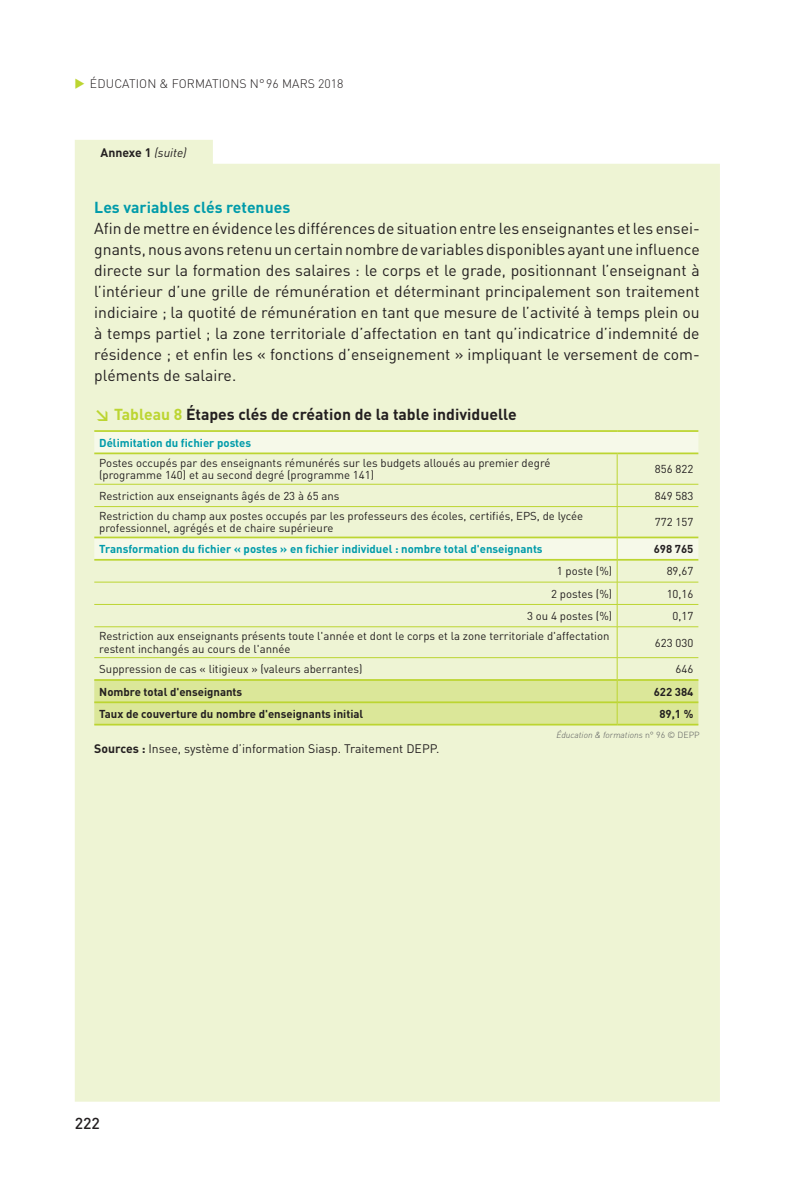
<style>
.page{position:relative;width:794px;height:1191px;background:#fff}
.page>*{position:absolute;margin:0;border:0;box-sizing:border-box;transform-origin:0 0}
.Courant{font:15.75px/21px "DINOT";color:#231f20;text-align:justify}
._04_TitreFigure{font:700 15.75px "DINOT";color:#231f20}
._09_AnnexeTitre2{font:700 15.75px "DINOT";color:#009baa}
.t1{font:500 15.75px "DINOT";color:#231f20}
.Titre{font:12.25px "DINOT";color:#231f20}
.Titre_courant__gauch{font:300 12.25px "DINOT";letter-spacing:.01em;color:#231f20}
.Filet_fin_d_article{font:700 12.25px "DINOT";color:#231f20}
.t2{font:11.38px/12.2px "DINOT";color:#231f20}
.t3{font:700 11.38px "DINOT";color:#009baa}
.t4{font:700 11.38px "DINOT";color:#231f20}
.Titre-2{font:italic 300 8.75px "DINOT";color:#57585a}
.s1{color:#bcd531}
.s2{font-weight:400;font-style:italic}
.s3{font-style:normal}
.s4{font-weight:700}
</style>
<div class="page">
<div style="left:75px;top:140px;width:645px;height:961px;background:#eef4d4"></div>
<svg style="left:94px;top:432px;width:604px;height:127px;background:#f0f5d9"></svg>
<hr style="left:617px;top:454px;width:1px;height:30px;background:#bcd531">
<hr style="left:94px;top:484px;width:523px;height:1px;background:#bcd531">
<hr style="left:617px;top:484px;width:81px;height:1px;background:#bcd531">
<hr style="left:94px;top:506px;width:523px;height:1px;background:#bcd531">
<hr style="left:617px;top:506px;width:81px;height:1px;background:#bcd531">
<hr style="left:94px;top:582px;width:523px;height:1px;background:#bcd531">
<hr style="left:617px;top:582px;width:81px;height:1px;background:#bcd531">
<hr style="left:94px;top:604px;width:523px;height:1px;background:#bcd531">
<hr style="left:617px;top:604px;width:81px;height:1px;background:#bcd531">
<hr style="left:94px;top:626px;width:523px;height:1px;background:#bcd531">
<hr style="left:617px;top:626px;width:81px;height:1px;background:#bcd531">
<hr style="left:617px;top:627px;width:1px;height:30px;background:#bcd531">
<hr style="left:94px;top:657px;width:523px;height:1px;background:#bcd531">
<hr style="left:617px;top:657px;width:81px;height:1px;background:#bcd531">
<hr style="left:94px;top:724px;width:523px;height:1px;background:#bcd531">
<hr style="left:617px;top:724px;width:81px;height:1px;background:#bcd531">
<svg style="left:94px;top:658px;width:604px;height:66px;background:#e0eaa8"></svg>
<hr style="left:94px;top:679px;width:523px;height:2px;background:#bcd531">
<hr style="left:617px;top:679px;width:81px;height:2px;background:#bcd531">
<hr style="left:94px;top:430px;width:523px;height:2px;background:#bcd531">
<hr style="left:617px;top:430px;width:81px;height:2px;background:#bcd531">
<hr style="left:94px;top:452px;width:523px;height:2px;background:#bcd531">
<hr style="left:617px;top:452px;width:81px;height:2px;background:#bcd531">
<hr style="left:94px;top:536px;width:523px;height:2px;background:#bcd531">
<hr style="left:617px;top:536px;width:81px;height:2px;background:#bcd531">
<hr style="left:94px;top:559px;width:523px;height:1px;background:#bcd531">
<hr style="left:617px;top:559px;width:81px;height:1px;background:#bcd531">
<svg style="left:617px;top:484px;width:1px;height:142px"></svg>
<p class="Titre_courant__gauch" style="left:74px;top:76px;width:270px"><span class="s1">◆</span> ÉDUCATION &amp; FORMATIONS N°96 MARS 2018</p>
<p class="Filet_fin_d_article" style="left:101px;top:145px;width:88px">Annexe 1 <span class="s2">(suite)</span></p>
<p class="_09_AnnexeTitre2" style="left:94px;top:197px;width:197px">Les variables clés retenues</p>
<p class="Courant" style="left:94px;top:218px;width:607px">Afin de mettre en évidence les différences de situation entre les enseignantes et les ensei&shy;gnants, nous avons retenu un certain nombre de variables disponibles ayant une influence directe sur la formation des salaires : le corps et le grade, positionnant l’enseignant à l’intérieur d’une grille de rémunération et déterminant principalement son traitement indiciaire ; la quotité de rémunération en tant que mesure de l’activité à temps plein ou à temps partiel ; la zone territoriale d’affectation en tant qu’indicatrice d’indemnité de résidence ; et enfin les « fonctions d’enseignement » impliquant le versement de com&shy;pléments de salaire.</p>
<p class="_04_TitreFigure" style="left:94px;top:404px;width:424px"><span class="s1">↘ Tableau 8</span> Étapes clés de création de la table individuelle</p>
<p class="t3" style="left:99px;top:435px;width:153px">Délimitation du fichier postes</p>
<p class="t2" style="left:99px;top:456px;width:453px">Postes occupés par des enseignants rémunérés sur les budgets alloués au premier degré (programme 140) et au second degré (programme 141)</p>
<p class="t2" style="left:655px;top:463px;width:40px">856 822</p>
<p class="t2" style="left:99px;top:489px;width:242px">Restriction aux enseignants âgés de 23 à 65 ans</p>
<p class="t2" style="left:655px;top:489px;width:40px">849 583</p>
<p class="t2" style="left:99px;top:510px;width:485px">Restriction du champ aux postes occupés par les professeurs des écoles, certifiés, EPS, de lycée professionnel, agrégés et de chaire supérieure</p>
<p class="t2" style="left:655px;top:516px;width:40px">772 157</p>
<p class="t3" style="left:99px;top:541px;width:445px">Transformation du fichier « postes » en fichier individuel : nombre total d'enseignants</p>
<p class="t4" style="left:653px;top:541px;width:41px">698 765</p>
<p class="t2" style="left:557px;top:565px;width:57px">1 poste (%)</p>
<p class="t2" style="left:666px;top:565px;width:28px">89,67</p>
<p class="t2" style="left:551px;top:587px;width:63px">2 postes (%)</p>
<p class="t2" style="left:666px;top:587px;width:28px">10,16</p>
<p class="t2" style="left:527px;top:609px;width:87px">3 ou 4 postes (%)</p>
<p class="t2" style="left:672px;top:609px;width:22px">0,17</p>
<p class="t2" style="left:99px;top:630px;width:512px">Restriction aux enseignants présents toute l'année et dont le corps et la zone territoriale d'affectation restent inchangés au cours de l'année</p>
<p class="t2" style="left:655px;top:636px;width:40px">623 030</p>
<p class="t2" style="left:99px;top:662px;width:265px">Suppression de cas « litigieux » (valeurs aberrantes)</p>
<p class="t2" style="left:675px;top:662px;width:19px">646</p>
<p class="t4" style="left:99px;top:684px;width:144px">Nombre total d'enseignants</p>
<p class="t4" style="left:653px;top:684px;width:41px">622 384</p>
<p class="t4" style="left:99px;top:706px;width:265px">Taux de couverture du nombre d'enseignants initial</p>
<p class="t4" style="left:659px;top:706px;width:35px">89,1 %</p>
<p class="Titre-2" style="left:556px;top:729px;width:145px">Éducation &amp; formations <span class="s3">n° 96 © DEPP</span></p>
<p class="Titre" style="left:94px;top:741px;width:346px"><span class="s4">Sources :</span> Insee, système d’information Siasp. Traitement DEPP.</p>
<p class="t1" style="left:75px;top:1112px;width:27px">222</p>
</div>
